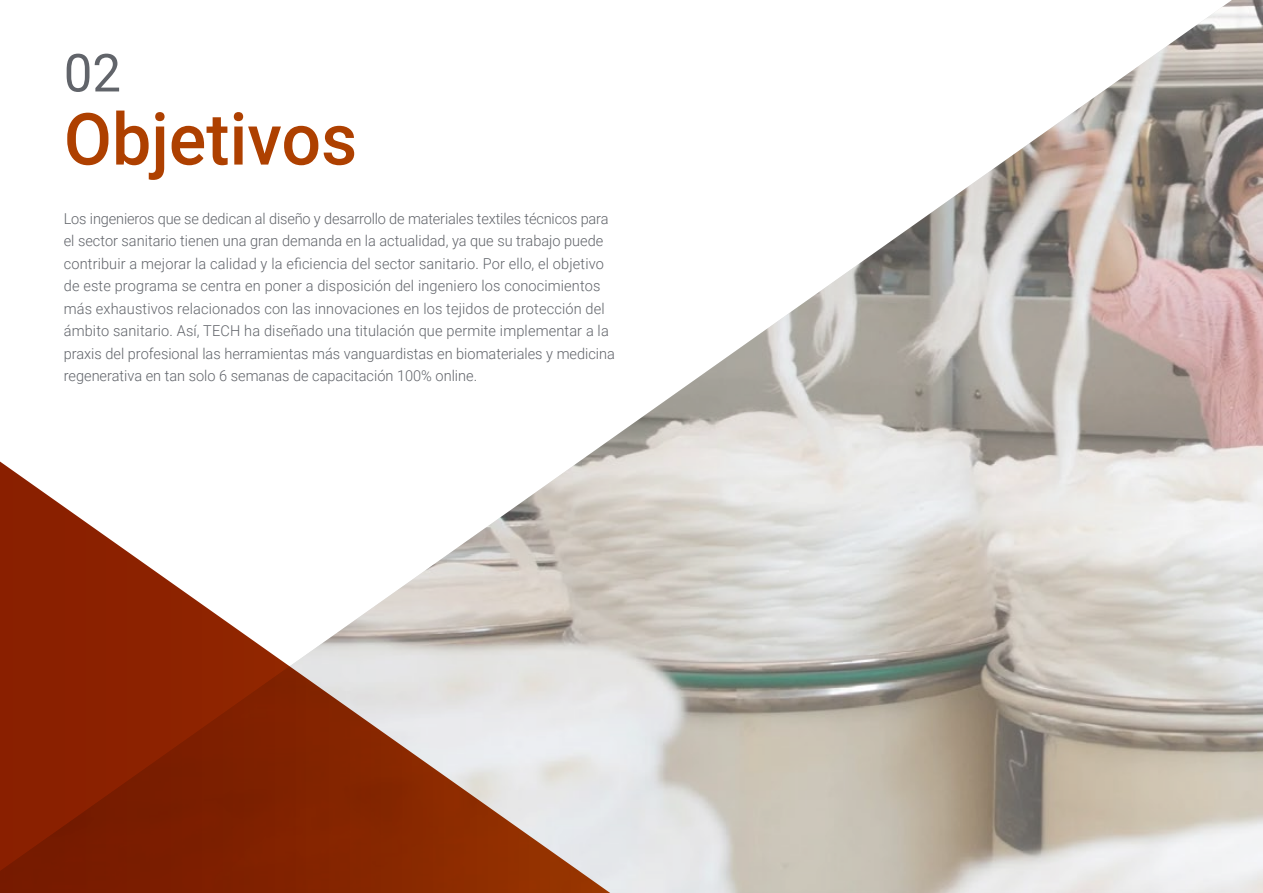
<style>
.page{position:relative;width:1263px;height:893px;background:#fff}
.page>*{position:absolute;margin:0;border:0;box-sizing:border-box;transform-origin:0 0}
.t1{font:500 72px "Roboto";color:#ae4000}
.t2{font:52.5px "Roboto";color:#61646a}
.t3{font:300 15px/22.5px "Roboto";color:#61646a}
</style>
<div class="page">
<img style="left:601px;top:0;width:662px;height:893px">
<svg style="left:0;top:446px;width:640px;height:447px"></svg>
<h2 class="t2" style="left:64px;top:36px;width:59px">02</h2>
<h1 class="t1" style="left:64px;top:89px;width:295px">Objetivos</h1>
<p class="t3" style="left:64px;top:207px;width:553px">Los ingenieros que se dedican al diseño y desarrollo de materiales textiles técnicos para el sector sanitario tienen una gran demanda en la actualidad, ya que su trabajo puede contribuir a mejorar la calidad y la eficiencia del sector sanitario. Por ello, el objetivo de este programa se centra en poner a disposición del ingeniero los conocimientos más exhaustivos relacionados con las innovaciones en los tejidos de protección del ámbito sanitario. Así, TECH ha diseñado una titulación que permite implementar a la praxis del profesional las herramientas más vanguardistas en biomateriales y medicina regenerativa en tan solo 6 semanas de capacitación 100% online.</p>
</div>
